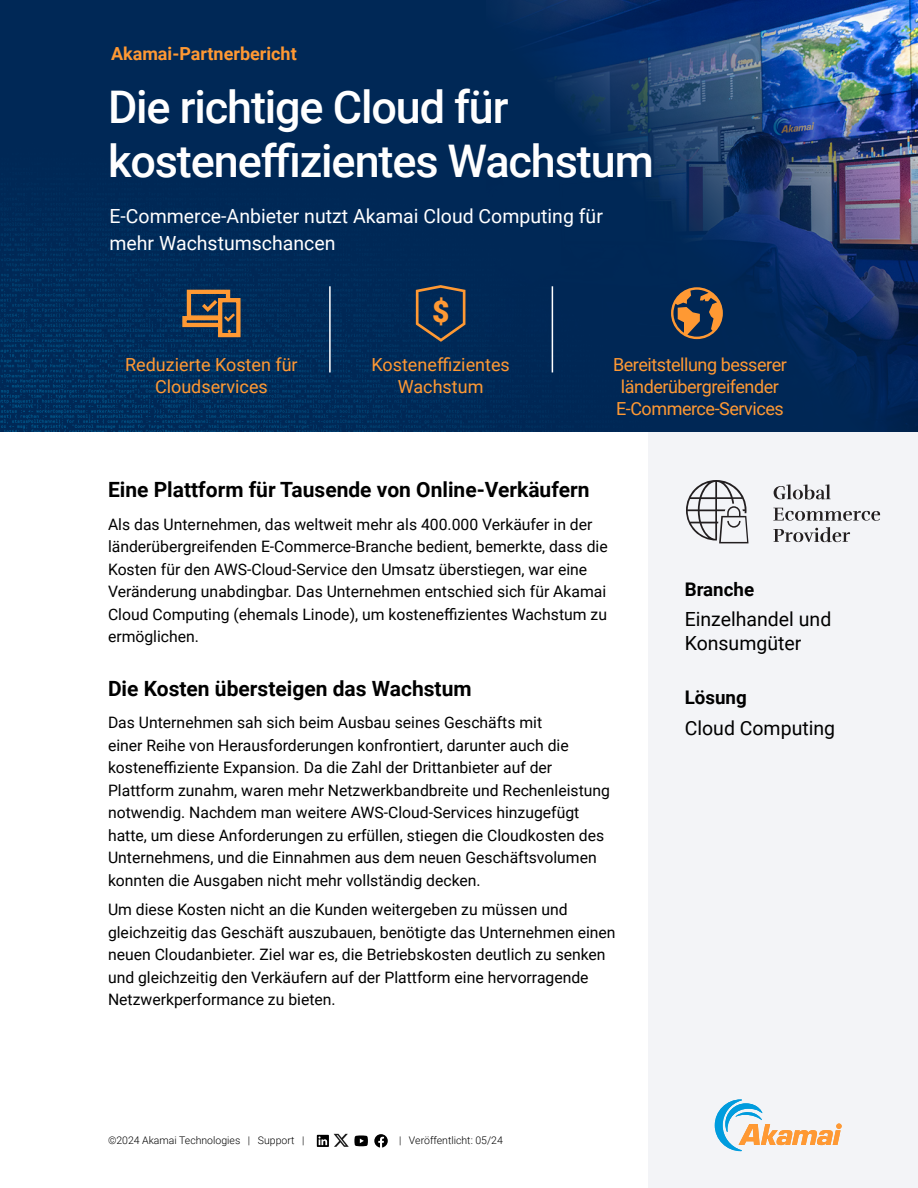
<style>
.page{position:relative;width:918px;height:1188px;background:#fff}
.page>*{position:absolute;margin:0;border:0;box-sizing:border-box;transform-origin:0 0}
.t1{font:500 45px/54px "Roboto";letter-spacing:-.025em;color:#fff}
.t2{font:900 30px "Roboto";color:#f93}
.Heading_2{font:700 21px "Roboto";color:#000}
.t3{font:19.5px/27px "Roboto";color:#fff}
.t4{font:19.5px/23.4px "Roboto";color:#000}
.Sidebar_Heading{font:700 18.75px "Roboto";color:#000}
.Feature_-_Benefites_-_Under_Icon{font:18px/21.6px "Roboto";letter-spacing:-.025em;color:#f93}
.Feature_-_Benefites_-_Under_Icon-2{font:18px/21.6px "Roboto";color:#f93;text-align:center}
.Above_Title_-_Headline{font:700 18px "Roboto";color:#f93}
.Body{font:15.75px/22.5px "Roboto";color:#000}
.t5{font:300 10.5px "Roboto";color:#010000}
.t6{font:300 10.5px "Roboto";color:#000}
.s1{color:#000}
</style>
<div class="page">
<svg style="left:317px;top:1135px;width:12px;height:12px"></svg>
<img style="left:334px;top:1133px;width:15px;height:14px">
<svg style="left:354px;top:1136px;width:14px;height:10px"></svg>
<svg style="left:374px;top:1134px;width:14px;height:14px"></svg>
<img style="left:0;top:0;width:486px;height:432px">
<img style="left:486px;top:0;width:432px;height:432px">
<div style="left:648px;top:432px;width:270px;height:756px;background:#f3f4f7"></div>
<svg style="left:715px;top:1099px;width:127px;height:52px"></svg>
<svg style="left:686px;top:480px;width:63px;height:63px"></svg>
<svg style="left:774px;top:484px;width:57px;height:16px"></svg>
<svg style="left:773px;top:508px;width:107px;height:13px"></svg>
<svg style="left:773px;top:527px;width:77px;height:15px"></svg>
<svg style="left:182px;top:289px;width:59px;height:49px;background:#69594a"></svg>
<hr style="left:329px;top:286px;width:2px;height:86px;background:#fff">
<hr style="left:552px;top:286px;width:1px;height:86px;background:#fff">
<svg style="left:416px;top:285px;width:49px;height:57px;background:#273a51"></svg>
<svg style="left:671px;top:287px;width:52px;height:52px;background:#6b5646"></svg>
<p class="Above_Title_-_Headline" style="left:111px;top:41px;width:187px">Akamai-Partnerbericht</p>
<p class="t1" style="left:108px;top:79px;width:547px">Die richtige Cloud für kosteneffizientes Wachstum</p>
<p class="t3" style="left:110px;top:201px;width:495px">E-Commerce-Anbieter nutzt Akamai Cloud Computing für mehr Wachstumschancen</p>
<p class="t2" style="left:432px;top:290px;width:19px">$</p>
<p class="Feature_-_Benefites_-_Under_Icon-2" style="left:125px;top:354px;width:174px">Reduzierte Kosten für<br>Cloudservices</p>
<p class="Feature_-_Benefites_-_Under_Icon-2" style="left:372px;top:354px;width:140px">Kosteneffizientes<br>Wachstum</p>
<p class="Feature_-_Benefites_-_Under_Icon" style="left:613px;top:354px;width:175px">Bereitstellung besserer länderübergreifender<br>E-Commerce-Services</p>
<p class="Heading_2" style="left:108px;top:475px;width:483px">Eine Plattform für Tausende von Online-Verkäufern</p>
<p class="Body" style="left:108px;top:512px;width:501px">Als das Unternehmen, das weltweit mehr als 400.000 Verkäufer in der länderübergreifenden E-Commerce-Branche bedient, bemerkte, dass die Kosten für den AWS-Cloud-Service den Umsatz überstiegen, war eine Veränderung unabdingbar. Das Unternehmen entschied sich für Akamai Cloud Computing (ehemals Linode), um kosteneffizientes Wachstum zu ermöglichen.</p>
<p class="Heading_2" style="left:108px;top:674px;width:365px">Die Kosten übersteigen das Wachstum</p>
<p class="Body" style="left:108px;top:711px;width:504px">Das Unternehmen sah sich beim Ausbau seines Geschäfts mit<br>einer Reihe von Herausforderungen konfrontiert, darunter auch die kosteneffiziente Expansion. Da die Zahl der Drittanbieter auf der Plattform zunahm, waren mehr Netzwerkbandbreite und Rechenleistung notwendig. Nachdem man weitere AWS-Cloud-Services hinzugefügt hatte, um diese Anforderungen zu erfüllen, stiegen die Cloudkosten des Unternehmens, und die Einnahmen aus dem neuen Geschäftsvolumen konnten die Ausgaben nicht mehr vollständig decken.</p>
<p class="Body" style="left:108px;top:898px;width:509px">Um diese Kosten nicht an die Kunden weitergeben zu müssen und gleichzeitig das Geschäft auszubauen, benötigte das Unternehmen einen neuen Cloudanbieter. Ziel war es, die Betriebskosten deutlich zu senken und gleichzeitig den Verkäufern auf der Plattform eine hervorragende Netzwerkperformance zu bieten.</p>
<p class="t5" style="left:108px;top:1133px;width:198px"><span class="s1">©2024</span> Akamai Technologies <span class="s1">| Support |</span></p>
<p class="t6" style="left:399px;top:1133px;width:105px">| Veröffentlicht: 05/24</p>
<p class="Sidebar_Heading" style="left:685px;top:576px;width:71px">Branche</p>
<p class="t4" style="left:685px;top:607px;width:148px">Einzelhandel und<br>Konsumgüter</p>
<p class="Sidebar_Heading" style="left:685px;top:685px;width:64px">Lösung</p>
<p class="t4" style="left:685px;top:715px;width:152px">Cloud Computing</p>
</div>
